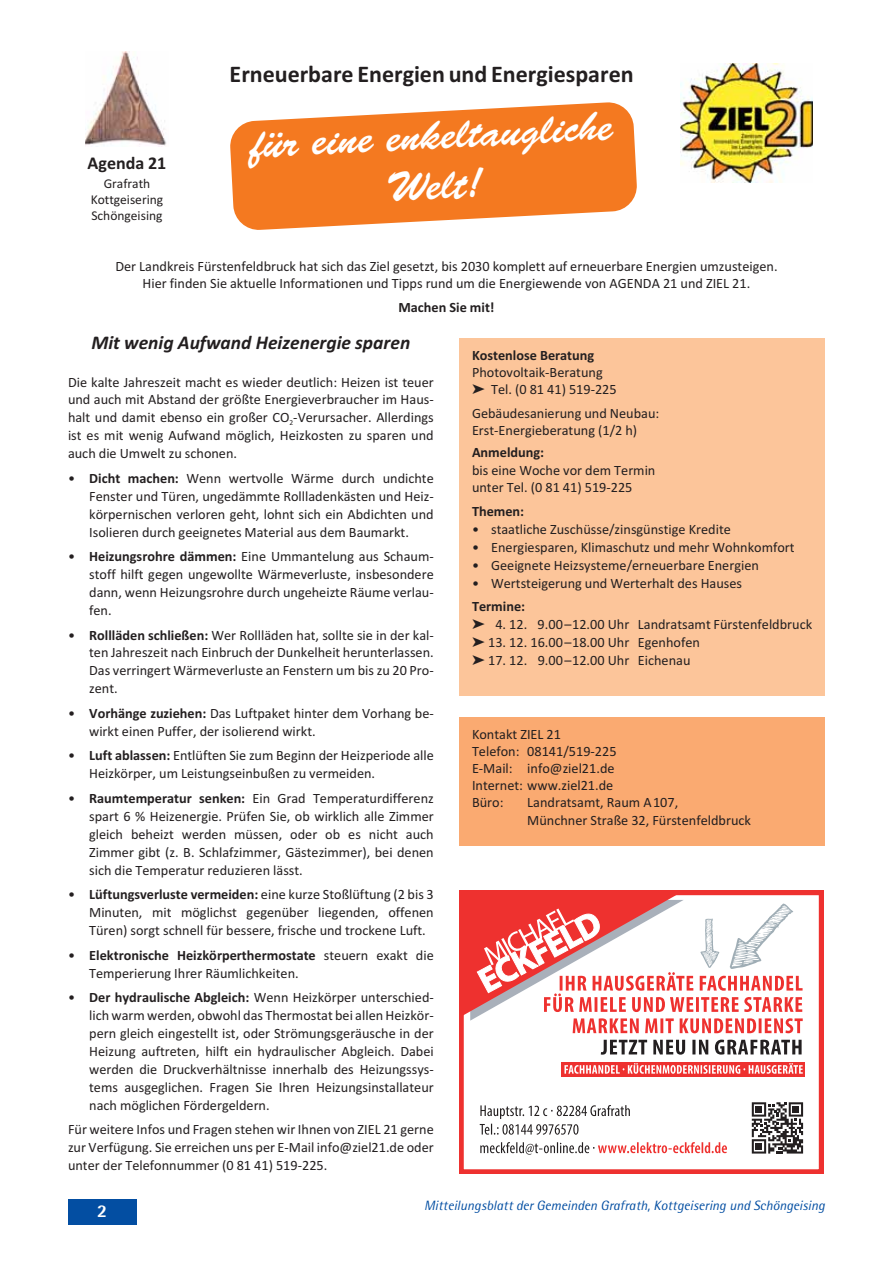
<style>
.page{position:relative;width:893px;height:1263px;background:#fff}
.page>*{position:absolute;margin:0;border:0;box-sizing:border-box;transform-origin:0 0}
.t1{font:42px/50.4px "Brush Script";color:#fff;text-align:center}
.t2{font:700 24px "Calibri";color:#231f20}
.t3{font:italic 700 19.5px "Calibri";color:#231f20}
.t4{font:700 18px "Calibri";color:#231f20}
.t5{font:800 18px "AT Rotis Semi Sans";color:#fff}
.t6{font:14.25px/17.9px "Calibri";color:#231f20}
.t7{font:700 14.25px "Calibri";color:#231f20}
.t8{font:italic 13.5px "AT Rotis Semi Sans";color:#034ea2}
.t9{font:13.5px/16.2px "Calibri";color:#231f20;text-align:center}
.s1{font-weight:700}
</style>
<div class="page">
<div style="left:68px;top:1199px;width:68px;height:26px;background:#034ea2"></div>
<svg style="left:230px;top:102px;width:407px;height:128px;fill:#f47920"></svg>
<img style="left:85px;top:51px;width:82px;height:96px">
<img style="left:680px;top:64px;width:133px;height:119px">
<div style="left:459px;top:338px;width:366px;height:358px;background:#fcc59a"></div>
<div style="left:459px;top:718px;width:366px;height:128px;background:#faaa71"></div>
<svg style="left:459px;top:891px;width:364px;height:283px"></svg>
<svg style="left:459px;top:891px;width:344px;height:142px"></svg>
<div style="left:561px;top:1062px;width:243px;height:15px;background:#ee312f"></div>
<svg style="left:564px;top:1063px;width:239px;height:11px"></svg>
<svg style="left:752px;top:1102px;width:51px;height:52px"></svg>
<h2 class="t2" style="left:230px;top:66px;width:405px">Erneuerbare Energien und Energiesparen</h2>
<h1 class="t1" style="left:250px;top:124px;width:364px;rotate:-3deg">für eine enkeltaugliche<br>Welt!</h1>
<p class="t4" style="left:88px;top:157px;width:80px">Agenda 21</p>
<p class="t9" style="left:91px;top:176px;width:74px">Grafrath<br>Kottgeisering<br>Schöngeising</p>
<p class="t6" style="left:115px;top:259px;width:664px;line-height:17.1px;text-align:center">Der Landkreis Fürstenfeldbruck hat sich das Ziel gesetzt, bis 2030 komplett auf erneuerbare Energien umzusteigen.<br>Hier finden Sie aktuelle Informationen und Tipps rund um die Energiewende von AGENDA 21 und ZIEL 21.</p>
<p class="t7" style="left:398px;top:303px;width:98px">Machen Sie mit!</p>
<h3 class="t3" style="left:91px;top:336px;width:320px">Mit wenig Aufwand Heizenergie sparen</h3>
<p class="t6" style="left:68px;top:374px;width:367px;text-align:justify">Die kalte Jahreszeit macht es wieder deutlich: Heizen ist teuer und auch mit Abstand der größte Energieverbraucher im Haus&shy;halt und damit ebenso ein großer CO<sub>2</sub>-Verursacher. Allerdings ist es mit wenig Aufwand möglich, Heizkosten zu sparen und auch die Umwelt zu schonen.</p>
<p class="t6" style="left:89px;top:470px;width:346px;text-align:justify;text-indent:-21px">• <span class="s1">Dicht machen:</span> Wenn wertvolle Wärme durch undichte Fens ter und Türen, ungedämmte Rollladenkästen und Heiz&shy;körpernischen verloren geht, lohnt sich ein Abdichten und Isolieren durch geeignetes Material aus dem Baumarkt.</p>
<p class="t6" style="left:89px;top:549px;width:346px;text-align:justify;text-indent:-21px">• <span class="s1">Heizungsrohre dämmen:</span> Eine Ummantelung aus Schaum - stoff hilft gegen ungewollte Wärmeverluste, insbesondere dann, wenn Heizungsrohre durch ungeheizte Räume verlau&shy;fen.</p>
<p class="t6" style="left:89px;top:627px;width:346px;text-align:justify;text-indent:-21px">• <span class="s1">Rollläden schließen:</span> Wer Rollläden hat, sollte sie in der kal&shy;ten Jahreszeit nach Einbruch der Dunkelheit herunterlassen.<br>Das verringert Wärmeverluste an Fenstern um bis zu 20 Pro&shy;zent.</p>
<p class="t6" style="left:89px;top:705px;width:346px;text-indent:-21px">• <span class="s1">Vorhänge zuziehen:</span> Das Luftpaket hinter dem Vorhang be&shy;wirkt einen Puffer, der isolierend wirkt.</p>
<p class="t6" style="left:89px;top:748px;width:346px;text-indent:-21px">• <span class="s1">Luft ablassen:</span> Entlüften Sie zum Beginn der Heizperiode alle<br>Heizkörper, um Leistungseinbußen zu vermeiden.</p>
<p class="t6" style="left:89px;top:790px;width:346px;text-align:justify;text-indent:-21px">• <span class="s1">Raumtemperatur senken:</span> Ein Grad Temperaturdifferenz spart 6 % Heizenergie. Prüfen Sie, ob wirklich alle Zimmer gleich beheizt werden müssen, oder ob es nicht auch Zimmer gibt (z. B. Schlafzimmer, Gästezimmer), bei denen sich die Temperatur reduzieren lässt.</p>
<p class="t6" style="left:89px;top:887px;width:346px;text-align:justify;text-indent:-21px">• <span class="s1">Lüftungsverluste vermeiden:</span> eine kurze Stoßlüftung (2 bis 3<br>Minuten, mit möglichst gegenüber liegenden, offenen Türen) sorgt schnell für bessere, frische und trockene Luft.</p>
<p class="t6" style="left:89px;top:947px;width:346px;text-indent:-21px">• <span class="s1">Elektronische Heizkörperthermostate</span> steuern exakt die<br>Temperierung Ihrer Räumlichkeiten.</p>
<p class="t6" style="left:89px;top:990px;width:346px;text-align:justify;text-indent:-21px">• <span class="s1">Der hydraulische Abgleich:</span> Wenn Heizkörper unterschied&shy;lich warm werden, obwohl das Thermostat bei allen Heizkör&shy;pern gleich eingestellt ist, oder Strömungsgeräusche in der Heizung auftreten, hilft ein hydraulischer Abgleich. Dabei werden die Druckverhältnisse innerhalb des Heizungssys - tems ausgeglichen. Fragen Sie Ihren Heizungsinstallateur nach möglichen Fördergeldern.</p>
<p class="t6" style="left:68px;top:1122px;width:367px;text-align:justify">Für weitere Infos und Fragen stehen wir Ihnen von ZIEL 21 gerne zur Verfügung. Sie erreichen uns per E-Mail info@ziel21.de oder unter der Telefonnummer (0 81 41) 519-225.</p>
<p class="t7" style="left:472px;top:350px;width:124px">Kostenlose Beratung</p>
<p class="t6" style="left:472px;top:365px;width:146px;line-height:17.2px">Photovoltaik-Beratung ➤ Tel. (0 81 41) 519-225</p>
<p class="t6" style="left:472px;top:406px;width:189px;line-height:17.1px">Gebäudesanierung und Neubau:<br>Erst-Energieberatung (1/2 h)</p>
<p class="t7" style="left:472px;top:448px;width:74px">Anmeldung:</p>
<p class="t6" style="left:472px;top:462px;width:185px;line-height:17.1px">bis eine Woche vor dem Termin unter Tel. (0 81 41) 519-225</p>
<p class="t7" style="left:472px;top:506px;width:54px">Themen:</p>
<p class="t6" style="left:472px;top:521px;width:260px">• staatliche Zuschüsse/zinsgünstige Kredite</p>
<p class="t6" style="left:472px;top:539px;width:324px">• Energiesparen, Klimaschutz und mehr Wohnkomfort</p>
<p class="t6" style="left:472px;top:557px;width:288px">• Geeignete Heizsysteme/erneuerbare Energien</p>
<p class="t6" style="left:472px;top:575px;width:272px">• Wertsteigerung und Werterhalt des Hauses</p>
<p class="t6" style="left:472px;top:599px;width:342px"><span class="s1">Termine:<br></span>➤ 4. 12. 9.00–12.00 Uhr Landratsamt Fürstenfeldbruck ➤ 13. 12. 16.00–18.00 Uhr Egenhofen<br>➤ 17. 12. 9.00–12.00 Uhr Eichenau</p>
<p class="t6" style="left:472px;top:727px;width:146px;line-height:17.1px">Kontakt ZIEL 21<br>Telefon: 08141/519-225<br>E-Mail: info@ziel21.de<br>Internet: www.ziel21.de<br>Büro:</p>
<p class="t6" style="left:527px;top:795px;width:225px;line-height:17.1px">Landratsamt, Raum A107,<br>Münchner Straße 32, Fürstenfeldbruck</p>
<p class="t5" style="left:97px;top:1204px;width:12px">2</p>
<p class="t8" style="left:424px;top:1200px;width:402px">Mitteilungsblatt der Gemeinden Grafrath, Kottgeisering und Schöngeising</p>
</div>
